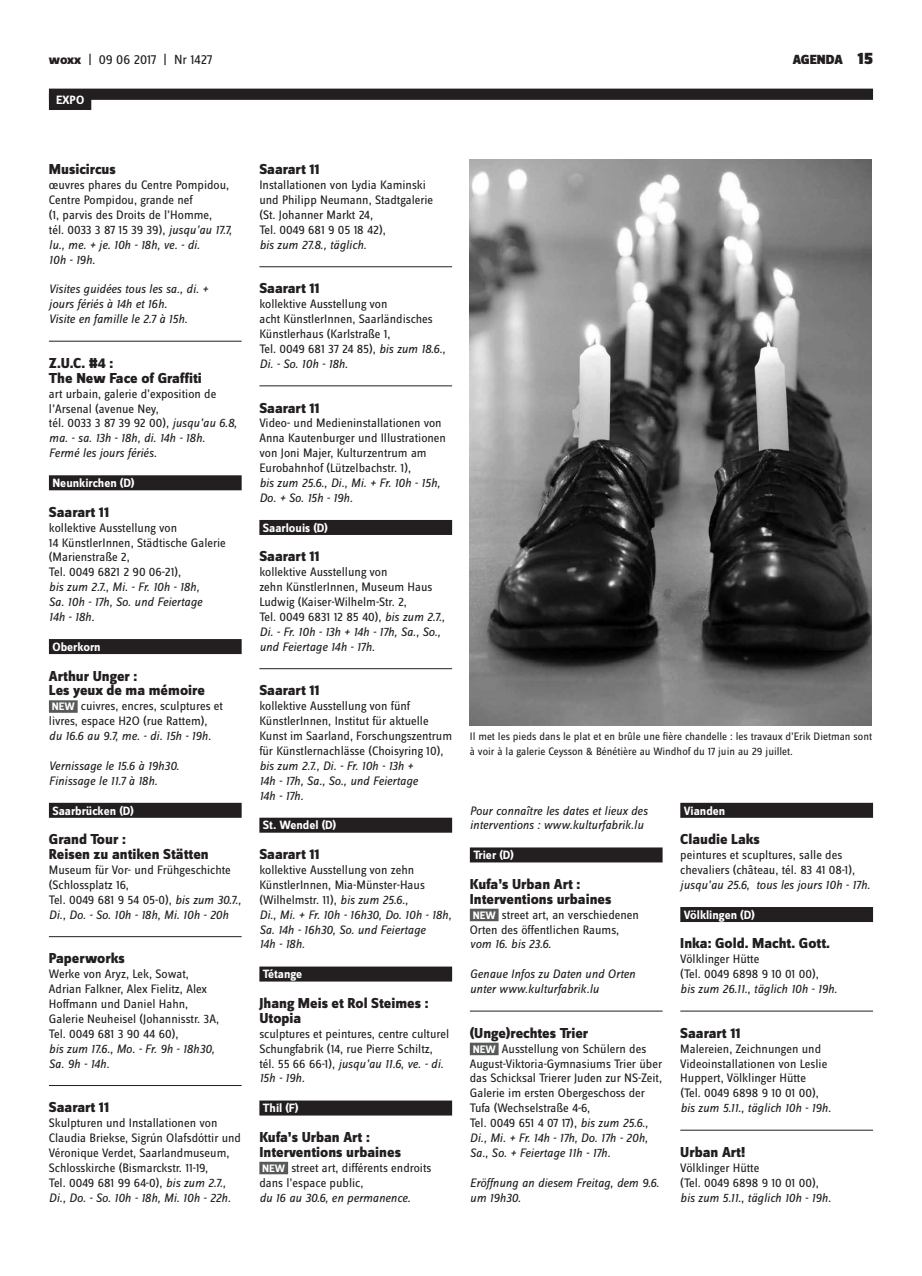
<style>
.page{position:relative;width:922px;height:1276px;background:#fff}
.page>*{position:absolute;margin:0;border:0;box-sizing:border-box;transform-origin:0 0}
.t1{font:800 15px/14.9px "Zine Sans Dis";color:#231f20}
.t2{font:13.75px "Zine Sans Dis";letter-spacing:-.01em;color:#231f20}
.t3{font:900 13.75px "Zine Sans Dis";color:#231f20}
.t4{font:12.75px/14.9px "Zine Sans Dis";color:#231f20}
.t5{font:italic 12.75px/14.9px "Zine Sans Dis";color:#231f20}
.t6{font:700 12.5px "Zine Sans Dis";color:#fff}
.t7{font:11.25px/14.9px "Zine Sans Dis";color:#231f20}
.s1{font-weight:800}
.s2{font-size:17.5px}
.s3{font-style:italic}
.s4{font-weight:700;font-size:11.25px;color:#fff}
.s5{font-style:normal}
</style>
<div class="page">
<div style="left:49px;top:89px;width:823px;height:11px;background:#231f20"></div>
<div style="left:49px;top:94px;width:42px;height:16px;background:#231f20"></div>
<hr style="left:49px;top:341px;width:192px;height:1px;background:#231f20">
<div style="left:49px;top:475px;width:192px;height:15px;background:#231f20"></div>
<div style="left:49px;top:639px;width:192px;height:15px;background:#231f20"></div>
<div style="left:49px;top:700px;width:29px;height:13px;background:#58595b"></div>
<div style="left:49px;top:803px;width:192px;height:15px;background:#231f20"></div>
<hr style="left:49px;top:936px;width:192px;height:1px;background:#231f20">
<hr style="left:49px;top:1085px;width:192px;height:1px;background:#231f20">
<hr style="left:259px;top:266px;width:193px;height:1px;background:#231f20">
<hr style="left:259px;top:386px;width:193px;height:1px;background:#231f20">
<div style="left:259px;top:520px;width:193px;height:15px;background:#231f20"></div>
<hr style="left:259px;top:668px;width:193px;height:1px;background:#231f20">
<div style="left:259px;top:817px;width:193px;height:15px;background:#231f20"></div>
<div style="left:259px;top:966px;width:193px;height:15px;background:#231f20"></div>
<div style="left:259px;top:1100px;width:193px;height:15px;background:#231f20"></div>
<div style="left:259px;top:1161px;width:29px;height:13px;background:#58595b"></div>
<div style="left:469px;top:847px;width:193px;height:15px;background:#231f20"></div>
<div style="left:469px;top:908px;width:29px;height:13px;background:#58595b"></div>
<hr style="left:469px;top:1011px;width:193px;height:1px;background:#231f20">
<div style="left:469px;top:1042px;width:29px;height:13px;background:#58595b"></div>
<div style="left:680px;top:803px;width:192px;height:15px;background:#231f20"></div>
<div style="left:680px;top:907px;width:192px;height:15px;background:#231f20"></div>
<hr style="left:680px;top:1011px;width:192px;height:1px;background:#231f20">
<hr style="left:680px;top:1130px;width:192px;height:1px;background:#231f20">
<img style="left:469px;top:159px;width:402px;height:566px">
<p class="t2" style="left:49px;top:53px;width:165px"><span class="s1">woxx</span> | 09 06 2017 | Nr 1427</p>
<p class="t3" style="left:792px;top:53px;width:82px">AGENDA <span class="s2">15</span></p>
<p class="t6" style="left:56px;top:93px;width:30px">EXPO</p>
<p class="t1" style="left:49px;top:163px;width:68px">Musicircus</p>
<p class="t4" style="left:49px;top:178px;width:184px">œuvres phares du Centre Pompidou,<br>Centre Pompidou, grande nef<br>(1, parvis des Droits de l’Homme,<br>tél. 0033 3 87 15 39 39), <span class="s3">jusqu’au 17.7, lu., me. + je. 10h - 18h, ve. - di.<br>10h - 19h.</span></p>
<p class="t5" style="left:49px;top:282px;width:161px">Visites guidées tous les sa., di. + jours fériés à 14h et 16h.<br>Visite en famille le 2.7 à 15h.</p>
<p class="t1" style="left:49px;top:356px;width:154px">Z.U.C. #4 :<br>The New Face of Graffiti</p>
<p class="t4" style="left:49px;top:387px;width:189px">art urbain, galerie d’exposition de l’Arsenal (avenue Ney,<br>tél. 0033 3 87 39 92 00), <span class="s3">jusqu’au 6.8, ma. - sa. 13h - 18h, di. 14h - 18h.<br>Fermé les jours fériés.</span></p>
<p class="t6" style="left:52px;top:476px;width:83px">Neunkirchen (D)</p>
<p class="t1" style="left:49px;top:505px;width:62px">Saarart 11</p>
<p class="t4" style="left:49px;top:521px;width:178px">kollektive Ausstellung von<br>14 KünstlerInnen, Städtische Galerie (Marienstraße 2,<br>Tel. 0049 6821 2 90 06-21),</p>
<p class="t5" style="left:49px;top:579px;width:155px">bis zum 2.7., Mi. - Fr. 10h - 18h,<br>Sa. 10h - 17h, So. und Feiertage<br>14h - 18h.</p>
<p class="t6" style="left:52px;top:640px;width:50px">Oberkorn</p>
<p class="t1" style="left:49px;top:669px;width:157px">Arthur Unger :<br>Les yeux de ma mémoire</p>
<p class="t4" style="left:49px;top:699px;width:175px"><span class="s4">NEW</span> cuivres, encres, sculptures et livres, espace H2O (rue Rattem),</p>
<p class="t5" style="left:49px;top:728px;width:164px">du 16.6 au 9.7, me. - di. 15h - 19h.</p>
<p class="t5" style="left:49px;top:758px;width:132px">Vernissage le 15.6 à 19h30.<br>Finissage le 11.7 à 18h.</p>
<p class="t6" style="left:52px;top:803px;width:83px">Saarbrücken (D)</p>
<p class="t1" style="left:49px;top:833px;width:161px">Grand Tour :<br>Reisen zu antiken Stätten</p>
<p class="t4" style="left:49px;top:863px;width:194px">Museum für Vor- und Frühgeschichte (Schlossplatz 16,<br>Tel. 0049 681 9 54 05-0), <span class="s3">bis zum 30.7.,<br>Di., Do. - So. 10h - 18h, Mi. 10h - 20h</span></p>
<p class="t1" style="left:49px;top:952px;width:77px">Paperworks</p>
<p class="t4" style="left:49px;top:967px;width:172px">Werke von Aryz, Lek, Sowat,<br>Adrian Falkner, Alex Fielitz, Alex<br>Hoffmann und Daniel Hahn,<br>Galerie Neuheisel (Johannisstr. 3A,<br>Tel. 0049 681 3 90 44 60),</p>
<p class="t5" style="left:49px;top:1041px;width:167px">bis zum 17.6., Mo. - Fr. 9h - 18h30,<br>Sa. 9h - 14h.</p>
<p class="t1" style="left:49px;top:1100px;width:62px">Saarart 11</p>
<p class="t4" style="left:49px;top:1116px;width:194px">Skulpturen und Installationen von Claudia Briekse, Sigrún Olafsdóttir und Véronique Verdet, Saarlandmuseum, Schlosskirche (Bismarckstr. 11-19,<br>Tel. 0049 681 99 64-0), <span class="s3">bis zum 2.7., Di., Do. - So. 10h - 18h, Mi. 10h - 22h.</span></p>
<p class="t1" style="left:259px;top:163px;width:62px">Saarart 11</p>
<p class="t4" style="left:259px;top:178px;width:175px">Installationen von Lydia Kaminski und Philipp Neumann, Stadtgalerie (St. Johanner Markt 24,<br>Tel. 0049 681 9 05 18 42),</p>
<p class="t5" style="left:259px;top:237px;width:109px">bis zum 27.8., täglich.</p>
<p class="t1" style="left:259px;top:282px;width:62px">Saarart 11</p>
<p class="t4" style="left:259px;top:297px;width:187px">kollektive Ausstellung von<br>acht KünstlerInnen, Saarländisches<br>Künstlerhaus (Karlstraße 1,<br>Tel. 0049 681 37 24 85), <span class="s3">bis zum 18.6.,<br>Di. - So. 10h - 18h.</span></p>
<p class="t1" style="left:259px;top:401px;width:62px">Saarart 11</p>
<p class="t4" style="left:259px;top:416px;width:188px">Video- und Medieninstallationen von Anna Kautenburger und Illustrationen von Joni Majer, Kulturzentrum am Eurobahnhof (Lützelbachstr. 1),</p>
<p class="t5" style="left:259px;top:475px;width:182px">bis zum 25.6., Di., Mi. + Fr. 10h - 15h,<br>Do. + So. 15h - 19h.</p>
<p class="t6" style="left:263px;top:521px;width:66px">Saarlouis (D)</p>
<p class="t1" style="left:259px;top:550px;width:62px">Saarart 11</p>
<p class="t4" style="left:259px;top:565px;width:187px">kollektive Ausstellung von<br>zehn KünstlerInnen, Museum Haus<br>Ludwig (Kaiser-Wilhelm-Str. 2,<br>Tel. 0049 6831 12 85 40), <span class="s3">bis zum 2.7.,<br>Di. - Fr. 10h - 13h + 14h - 17h, Sa., So., und Feiertage 14h - 17h.</span></p>
<p class="t1" style="left:259px;top:684px;width:62px">Saarart 11</p>
<p class="t4" style="left:259px;top:699px;width:194px">kollektive Ausstellung von fünf KünstlerInnen, Institut für aktuelle Kunst im Saarland, Forschungszentrum für Künstlernachlässe (Choisyring 10),</p>
<p class="t5" style="left:259px;top:758px;width:160px">bis zum 2.7., Di. - Fr. 10h - 13h +<br>14h - 17h, Sa., So., und Feiertage<br>14h - 17h.</p>
<p class="t6" style="left:263px;top:818px;width:75px">St. Wendel (D)</p>
<p class="t1" style="left:259px;top:847px;width:62px">Saarart 11</p>
<p class="t5" style="left:259px;top:862px;width:193px"><span class="s5">kollektive Ausstellung von zehn<br>KünstlerInnen, Mia-Münster-Haus (Wilhelmstr. 11),</span> bis zum 25.6.,<br>Di., Mi. + Fr. 10h - 16h30, Do. 10h - 18h,<br>Sa. 14h - 16h30, So. und Feiertage<br>14h - 18h.</p>
<p class="t6" style="left:263px;top:967px;width:41px">Tétange</p>
<p class="t1" style="left:259px;top:996px;width:171px">Jhang Meis et Rol Steimes :<br>Utopia</p>
<p class="t4" style="left:259px;top:1027px;width:191px">sculptures et peintures, centre culturel<br>Schungfabrik (14, rue Pierre Schiltz, tél. 55 66 66-1), <span class="s3">jusqu’au 11.6, ve. - di.<br>15h - 19h.</span></p>
<p class="t6" style="left:263px;top:1101px;width:37px">Thil (F)</p>
<p class="t1" style="left:259px;top:1130px;width:143px">Kufa’s Urban Art :<br>Interventions urbaines</p>
<p class="t4" style="left:259px;top:1161px;width:173px"><span class="s4">NEW</span> street art, différents endroits dans l’espace public,</p>
<p class="t5" style="left:259px;top:1190px;width:153px">du 16 au 30.6, en permanence.</p>
<p class="t7" style="left:469px;top:729px;width:403px">Il met les pieds dans le plat et en brûle une fière chandelle : les travaux d’Erik Dietman sont à voir à la galerie Ceysson &amp; Bénétière au Windhof du 17 juin au 29 juillet.</p>
<p class="t5" style="left:469px;top:803px;width:179px">Pour connaître les dates et lieux des interventions : www.kulturfabrik.lu</p>
<p class="t6" style="left:473px;top:848px;width:42px">Trier (D)</p>
<p class="t1" style="left:469px;top:877px;width:143px">Kufa’s Urban Art :<br>Interventions urbaines</p>
<p class="t4" style="left:469px;top:908px;width:170px"><span class="s4">NEW</span> street art, an verschiedenen<br>Orten des öffentlichen Raums,</p>
<p class="t5" style="left:469px;top:937px;width:83px">vom 16. bis 23.6.</p>
<p class="t5" style="left:469px;top:966px;width:167px">Genaue Infos zu Daten und Orten unter www.kulturfabrik.lu</p>
<p class="t1" style="left:469px;top:1026px;width:120px">(Unge)rechtes Trier</p>
<p class="t4" style="left:469px;top:1041px;width:194px"><span class="s4">NEW</span> Ausstellung von Schülern des August-Viktoria-Gymnasiums Trier über das Schicksal Trierer Juden zur NS-Zeit, Galerie im ersten Obergeschoss der Tufa (Wechselstraße 4-6,<br>Tel. 0049 651 4 07 17), <span class="s3">bis zum 25.6., Di., Mi. + Fr. 14h - 17h, Do. 17h - 20h, Sa., So. + Feiertage 11h - 17h.</span></p>
<p class="t5" style="left:470px;top:1175px;width:191px">Eröffnung an diesem Freitag, dem 9.6. um 19h30.</p>
<p class="t6" style="left:683px;top:803px;width:43px">Vianden</p>
<p class="t1" style="left:680px;top:833px;width:81px">Claudie Laks</p>
<p class="t4" style="left:680px;top:848px;width:176px">peintures et scupltures, salle des chevaliers (château, tél. 83 41 08-1),</p>
<p class="t5" style="left:680px;top:877px;width:191px">jusqu’au 25.6, tous les jours 10h - 17h.</p>
<p class="t6" style="left:683px;top:908px;width:72px">Völklingen (D)</p>
<p class="t1" style="left:680px;top:937px;width:151px">Inka: Gold. Macht. Gott.</p>
<p class="t4" style="left:680px;top:952px;width:140px">Völklinger Hütte<br>(Tel. 0049 6898 9 10 01 00),</p>
<p class="t5" style="left:680px;top:981px;width:158px">bis zum 26.11., täglich 10h - 19h.</p>
<p class="t1" style="left:680px;top:1026px;width:62px">Saarart 11</p>
<p class="t4" style="left:680px;top:1041px;width:148px">Malereien, Zeichnungen und<br>Videoinstallationen von Leslie<br>Huppert, Völklinger Hütte (Tel. 0049 6898 9 10 01 00),</p>
<p class="t5" style="left:680px;top:1100px;width:152px">bis zum 5.11., täglich 10h - 19h.</p>
<p class="t1" style="left:680px;top:1145px;width:66px">Urban Art!</p>
<p class="t4" style="left:680px;top:1161px;width:140px">Völklinger Hütte<br>(Tel. 0049 6898 9 10 01 00),</p>
<p class="t5" style="left:680px;top:1190px;width:152px">bis zum 5.11., täglich 10h - 19h.</p>
</div>
